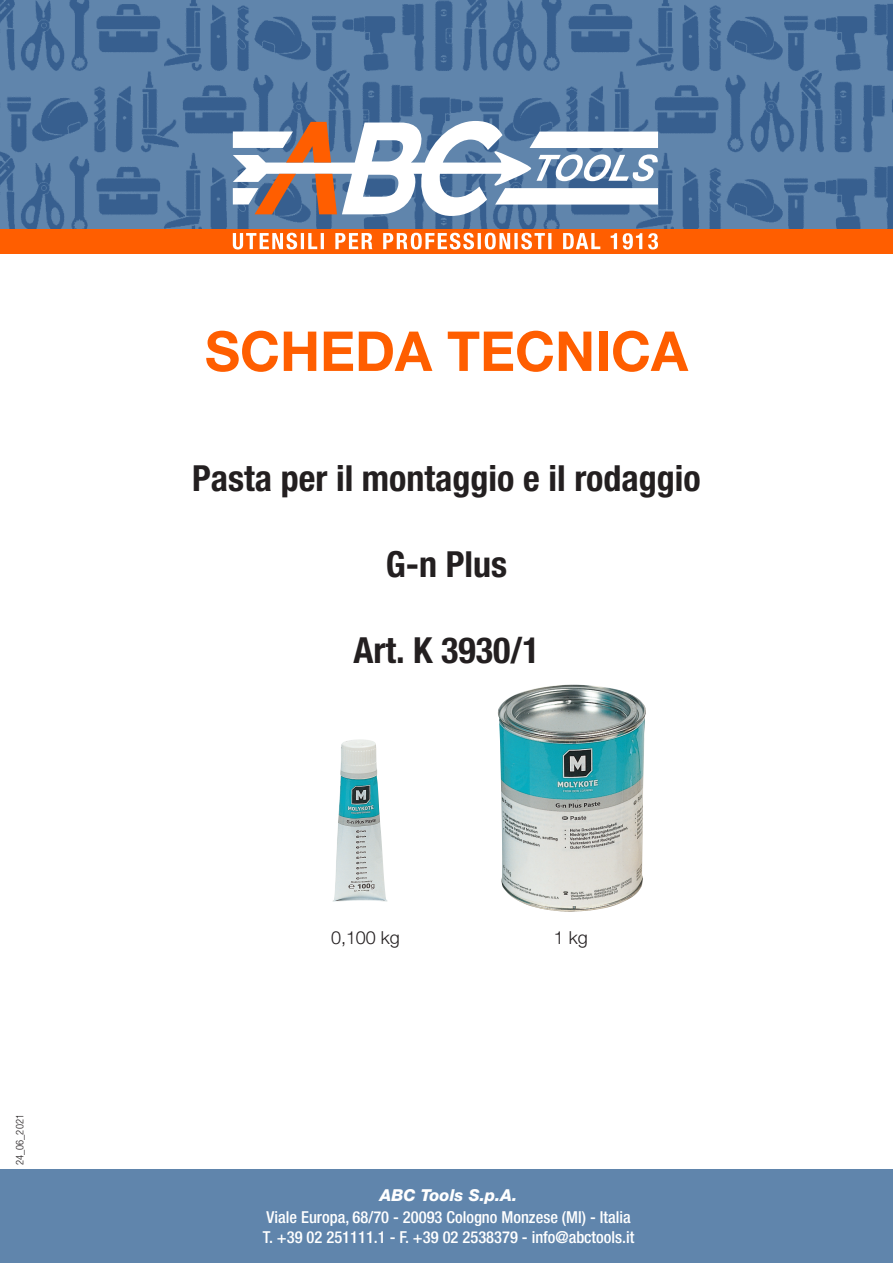
<style>
.page{position:relative;width:893px;height:1263px;background:#fff}
.page>*{position:absolute;margin:0;border:0;box-sizing:border-box;transform-origin:0 0}
.t1{font:700 55.05px "Helvetica Amos";color:#ff5e00}
.t2{font:700 36px "Helvetica Amos Cond";color:#231f20}
.t3{font:300 18px "Helvetica Amos";color:#231f20}
.t4{font:500 condensed 16.5px/19.8px "Helvetica Neue LT Std";color:#fff}
.t5{font:italic 800 16.5px "Helvetica Neue LT Std";color:#fff}
.t6{font:300 10.5px "Helvetica Amos Cond";color:#231f20}
</style>
<div class="page">
<img style="left:0;top:0;width:893px;height:229px">
<div style="left:0;top:1169px;width:893px;height:94px;background:#6085ac"></div>
<svg style="left:233px;top:121px;width:425px;height:95px"></svg>
<div style="left:0;top:229px;width:893px;height:24px;background:#ff5e00"></div>
<svg style="left:233px;top:233px;width:425px;height:16px"></svg>
<img style="left:498px;top:685px;width:148px;height:227px">
<img style="left:333px;top:739px;width:55px;height:163px">
<p class="t6" style="left:14px;top:1165px;width:52px;rotate:-90deg">24_06_2021</p>
<p class="t1" style="left:205px;top:320px;width:485px">SCHEDA TECNICA</p>
<p class="t2" style="left:192px;top:458px;width:510px">Pasta per il montaggio e il rodaggio</p>
<p class="t2" style="left:386px;top:544px;width:123px">G-n Plus</p>
<p class="t2" style="left:353px;top:629px;width:188px">Art. K 3930/1</p>
<p class="t3" style="left:331px;top:927px;width:70px">0,100 kg</p>
<p class="t3" style="left:554px;top:927px;width:35px">1 kg</p>
<p class="t5" style="left:380px;top:1185px;width:139px">ABC Tools S.p.A.</p>
<p class="t4" style="left:263px;top:1207px;width:373px">Viale Europa, 68/70 - 20093 Cologno Monzese (MI) - Italia<br>T. +39 02 251111.1 - F. +39 02 2538379 - info@abctools.it</p>
</div>
